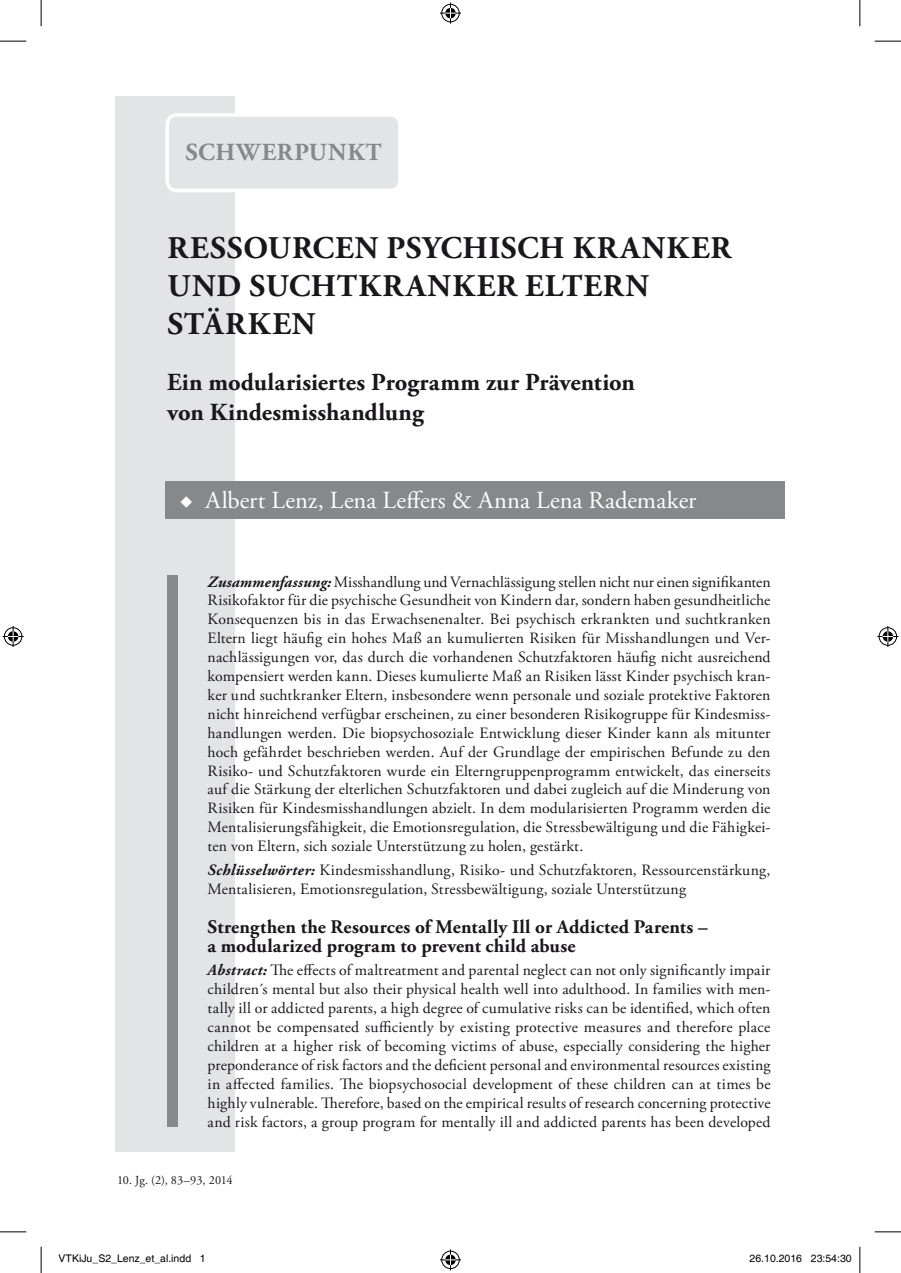
<style>
.page{position:relative;width:901px;height:1273px;background:#fff}
.page>*{position:absolute;margin:0;border:0;box-sizing:border-box;transform-origin:0 0}
.t1{font:700 31.5px/37.8px "Adobe Garamond Pro";letter-spacing:.03em;color:#1a171c}
.t2{font:700 24.5px/29.4px "Adobe Garamond Pro";letter-spacing:.005em;color:#1a171c}
.t3{font:24.5px "Adobe Garamond Pro";letter-spacing:.02em;color:#fff}
.t4{font:700 24.5px "Adobe Garamond Pro";letter-spacing:.04em;color:#87888a}
.t5{font:700 19.25px/18.9px "Adobe Garamond Pro";letter-spacing:.005em;color:#1a171c}
.t6{font:15.75px/18.9px "Adobe Garamond Pro";letter-spacing:.01em;color:#1a171c;text-align:justify}
.t7{font:12.25px "Adobe Garamond Pro";letter-spacing:-.005em;color:#1a171c}
.t8{font:10.5px "Helvetica";color:#000}
.s1{font-weight:700;font-style:italic}
</style>
<div class="page">
<div style="left:116px;top:97px;width:119px;height:1055px;background:#e3e4e5"></div>
<div style="left:167px;top:115px;width:233px;height:75px;background:#e3e4e5;border-radius:10px"></div>
<div style="left:165px;top:113px;width:237px;height:79px;border:4px solid #fff;border-radius:10px"></div>
<div style="left:168px;top:575px;width:10px;height:552px;background:#87888a"></div>
<div style="left:165px;top:481px;width:620px;height:37px;background:#87888a"></div>
<svg style="left:0;top:41px;width:26px;height:1px"></svg>
<svg style="left:874px;top:41px;width:27px;height:1px"></svg>
<svg style="left:0;top:1231px;width:26px;height:1px"></svg>
<svg style="left:874px;top:1231px;width:27px;height:1px"></svg>
<svg style="left:41px;top:0;width:1px;height:26px"></svg>
<svg style="left:41px;top:1247px;width:1px;height:26px"></svg>
<svg style="left:859px;top:0;width:1px;height:26px"></svg>
<svg style="left:859px;top:1247px;width:1px;height:26px"></svg>
<svg style="left:440px;top:3px;width:21px;height:21px"></svg>
<svg style="left:440px;top:1249px;width:21px;height:21px"></svg>
<svg style="left:3px;top:626px;width:21px;height:21px"></svg>
<svg style="left:877px;top:626px;width:21px;height:21px"></svg>
<h2 class="t4" style="left:185px;top:138px;width:198px">SCHWERPUNKT</h2>
<h1 class="t1" style="left:167px;top:230px;width:565px">RESSOURCEN PSYCHISCH KRANKER<br>UND SUCHTKRANKER ELTERN<br>STÄRKEN</h1>
<h2 class="t2" style="left:167px;top:368px;width:469px">Ein modularisiertes Programm zur Prävention von Kindesmisshandlung</h2>
<h2 class="t3" style="left:179px;top:486px;width:518px">◆ Albert Lenz, Lena Leffers &amp; Anna Lena Rademaker</h2>
<p class="t6" style="left:208px;top:573px;width:564px"><span class="s1">Zusammenfassung:</span> Misshandlung und Vernachlässigung stellen nicht nur einen signifikanten Risikofaktor für die psychische Gesundheit von Kindern dar, sondern haben gesundheitliche Konsequenzen bis in das Erwachsenenalter. Bei psychisch erkrankten und suchtkranken Eltern liegt häufig ein hohes Maß an kumulierten Risiken für Misshandlungen und Ver&shy;nachlässigungen vor, das durch die vorhandenen Schutzfaktoren häufig nicht ausreichend kompensiert werden kann. Dieses kumulierte Maß an Risiken lässt Kinder psychisch kran&shy;ker und suchtkranker Eltern, insbesondere wenn personale und soziale protektive Faktoren nicht hinreichend verfügbar erscheinen, zu einer besonderen Risikogruppe für Kindesmiss&shy;handlungen werden. Die biopsychosoziale Entwicklung dieser Kinder kann als mitunter hoch gefährdet beschrieben werden. Auf der Grundlage der empirischen Befunde zu den Risiko- und Schutzfaktoren wurde ein Elterngruppenprogramm entwickelt, das einerseits auf die Stärkung der elterlichen Schutzfaktoren und dabei zugleich auf die Minderung von Risiken für Kindesmisshandlungen abzielt. In dem modularisierten Programm werden die Mentalisierungsfähigkeit, die Emotionsregulation, die Stressbewältigung und die Fähigkei&shy;ten von Eltern, sich soziale Unterstützung zu holen, gestärkt.</p>
<p class="t6" style="left:208px;top:861px;width:564px"><span class="s1">Schlüsselwörter:</span> Kindesmisshandlung, Risiko- und Schutzfaktoren, Ressourcenstärkung,<br>Mentalisieren, Emotionsregulation, Stressbewältigung, soziale Unterstützung</p>
<p class="t5" style="left:208px;top:917px;width:501px">Strengthen the Resources of Mentally Ill or Addicted Parents – a modularized program to prevent child abuse</p>
<p class="t6" style="left:208px;top:961px;width:564px"><span class="s1">Abstract:</span> The effects of maltreatment and parental neglect can not only significantly impair children´s mental but also their physical health well into adulthood. In families with men&shy;tally ill or addicted parents, a high degree of cumulative risks can be identified, which often cannot be compensated sufficiently by existing protective measures and therefore place children at a higher risk of becoming victims of abuse, especially considering the higher preponderance of risk factors and the deficient personal and environmental resources existing in affected families. The biopsychosocial development of these children can at times be highly vulnerable. Therefore, based on the empirical results of research concerning protective and risk factors, a group program for mentally ill and addicted parents has been developed</p>
<p class="t7" style="left:117px;top:1173px;width:117px">10. Jg. (2), 83–93, 2014</p>
<p class="t8" style="left:59px;top:1253px;width:149px">VTKiJu_S2_Lenz_et_al.indd 1</p>
<p class="t8" style="left:749px;top:1253px;width:104px">26.10.2016 23:54:30</p>
</div>
